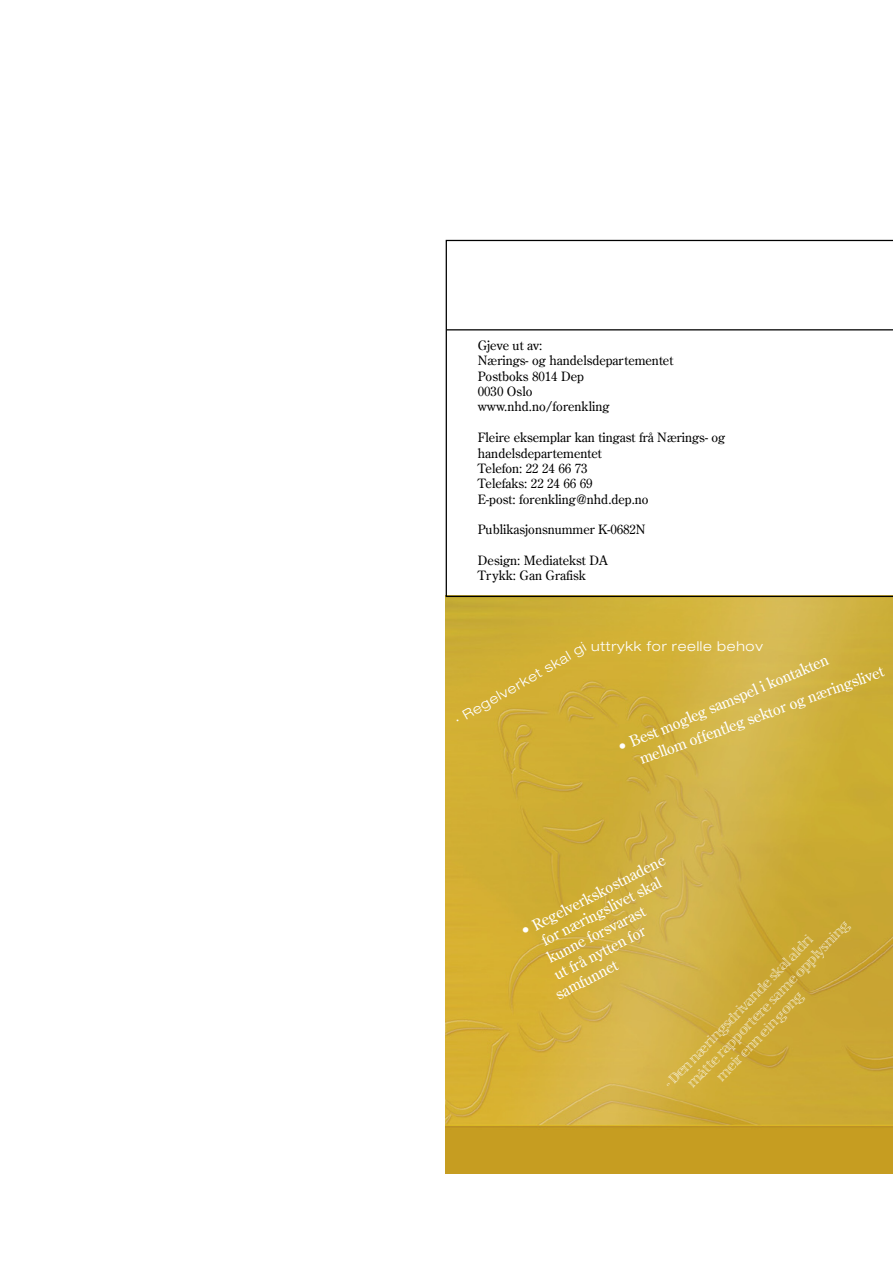
<style>
.page{position:relative;width:893px;height:1263px;background:#fff}
.page>*{position:absolute;margin:0;border:0;box-sizing:border-box;transform-origin:0 0}
.t1{font:15px "Century Old Style";color:#fff}
.t2{font:300 13.5px "Viva Std";color:#fff}
.t3{font:300 expanded 13.5px "Helvetica Neue";letter-spacing:.055em;color:#fff}
.t4{font:12.75px/15.3px "Century Old Style";color:#000}
</style>
<div class="page">
<img style="left:446px;top:597px;width:447px;height:577px">
<svg style="left:445px;top:240px;width:448px;height:357px"></svg>
<hr style="left:446px;top:329px;width:447px;height:1px;background:#000">
<p class="t4" style="left:478px;top:338px;width:197px">Gjeve ut av:<br>Nærings- og handelsdepartementet<br>Postboks 8014 Dep<br>0030 Oslo<br>www.nhd.no/forenkling</p>
<p class="t4" style="left:478px;top:430px;width:249px">Fleire eksemplar kan tingast frå Nærings- og handelsdepartementet<br>Telefon: 22 24 66 73<br>Telefaks: 22 24 66 69<br>E-post: forenkling@nhd.dep.no</p>
<p class="t4" style="left:478px;top:522px;width:169px">Publikasjonsnummer K-0682N</p>
<p class="t4" style="left:478px;top:553px;width:131px">Design: Mediatekst DA<br>Trykk: Gan Grafisk</p>
<p class="t3" style="left:591px;top:638px;width:173px">uttrykk for reelle behov</p>
<p class="t3" style="left:452px;top:713px;width:150px;rotate:-30deg">· Regelverket skal gi</p>
<p class="t1" style="left:614px;top:739px;width:229px;rotate:-23deg">• Best mogleg samspel i kontakten</p>
<p class="t1" style="left:637px;top:750px;width:260px;rotate:-20deg">mellom offentleg sektor og næringslivet</p>
<p class="t1" style="left:517px;top:923px;width:162px;rotate:-27deg">• Regelverkskostnadene</p>
<p class="t1" style="left:538px;top:933px;width:133px;rotate:-27deg">for næringslivet skal</p>
<p class="t1" style="left:544px;top:950px;width:109px;rotate:-27deg">kunne forsvarast</p>
<p class="t2" style="left:685px;top:1080px;width:227px;rotate:-46deg">måtte rapportere same opplysning</p>
<p class="t1" style="left:551px;top:967px;width:102px;rotate:-27deg">ut frå nytten for</p>
<p class="t2" style="left:661px;top:1081px;width:208px;rotate:-46deg">• Den næringsdrivande skal aldri</p>
<p class="t1" style="left:552px;top:986px;width:69px;rotate:-27deg">samfunnet</p>
<p class="t2" style="left:714px;top:1074px;width:119px;rotate:-46deg">meir enn ein gong</p>
</div>
